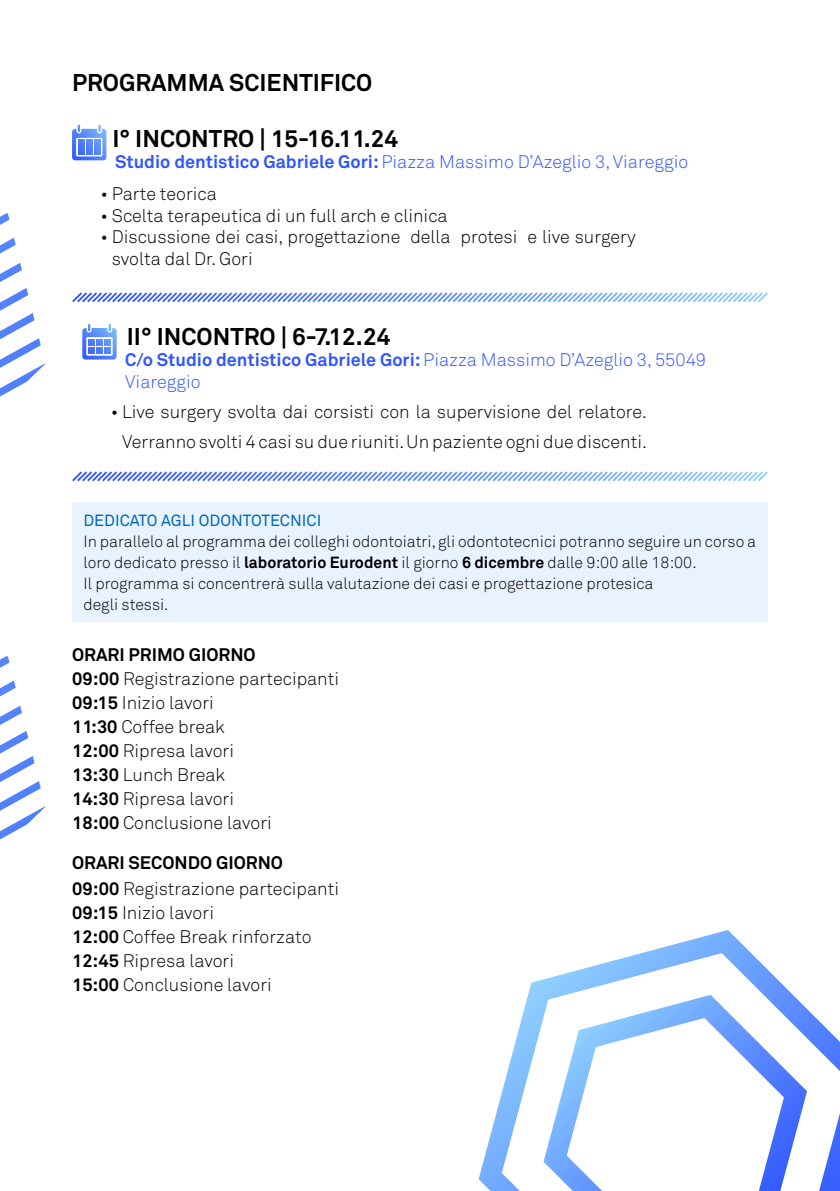
<style>
.page{position:relative;width:840px;height:1191px;background:#fff}
.page>*{position:absolute;margin:0;border:0;box-sizing:border-box;transform-origin:0 0}
.t1{font:700 24px "Akkurat Pro";color:#000}
.t2{font:18px/24px "Akkurat Light Pro";color:#000}
.t3{font:18px "Akkurat Light Pro";color:#3055ff}
.t4{font:700 18px "Akkurat Pro";color:#3055ff}
.t5{font:700 18px "Akkurat Pro";color:#000}
.t6{font:16px/21px "Akkurat Light Pro";color:#000}
.t7{font:16px "Akkurat Pro";color:#0069b4}
.s1{font-family:"Akkurat Pro";font-weight:700}
.s2{font-family:"Akkurat Light Pro";font-weight:400}
</style>
<div class="page">
<svg style="left:0;top:213px;width:45px;height:184px"></svg>
<svg style="left:0;top:656px;width:45px;height:184px"></svg>
<svg style="left:478px;top:930px;width:361px;height:261px"></svg>
<svg style="left:525px;top:983px;width:293px;height:208px"></svg>
<svg style="left:72px;top:125px;width:34px;height:35px"></svg>
<svg style="left:72px;top:292px;width:696px;height:11px"></svg>
<svg style="left:72px;top:471px;width:696px;height:11px"></svg>
<svg style="left:82px;top:324px;width:35px;height:35px"></svg>
<div style="left:72px;top:502px;width:695px;height:119px;background:#e9f3ff"></div>
<h1 class="t1" style="left:72px;top:67px;width:302px">PROGRAMMA SCIENTIFICO</h1>
<h1 class="t1" style="left:112px;top:124px;width:287px">I° INCONTRO | 15-16.11.24</h1>
<p class="t3" style="left:115px;top:151px;width:574px"><span class="s1">Studio dentistico Gabriele Gori:</span> Piazza Massimo D’Azeglio 3, Viareggio</p>
<p class="t2" style="left:100px;top:182px;width:118px">• Parte teorica</p>
<p class="t2" style="left:100px;top:203px;width:348px">• Scelta terapeutica di un full arch e clinica</p>
<p class="t2" style="left:112px;top:226px;width:525px;line-height:21.6px;text-indent:-11px">• Discussione dei casi, progettazione della protesi e live surgery svolta dal Dr. Gori</p>
<h1 class="t1" style="left:127px;top:322px;width:265px">II° INCONTRO | 6-7.12.24</h1>
<p class="t4" style="left:125px;top:348px;width:582px">C/o Studio dentistico Gabriele Gori: <span class="s2">Piazza Massimo D’Azeglio 3, 55049</span></p>
<p class="t3" style="left:125px;top:371px;width:77px">Viareggio</p>
<p class="t2" style="left:111px;top:397px;width:537px;line-height:30px;text-align:right">• Live surgery svolta dai corsisti con la supervisione del relatore.<br>Verranno svolti 4 casi su due riuniti. Un paziente ogni due discenti.</p>
<p class="t7" style="left:83px;top:511px;width:239px">DEDICATO AGLI ODONTOTECNICI</p>
<p class="t6" style="left:83px;top:531px;width:674px">In parallelo al programma dei colleghi odontoiatri, gli odontotecnici potranno seguire un corso a loro dedicato presso il <span class="s1">laboratorio Eurodent</span> il giorno <span class="s1">6 dicembre</span> dalle 9:00 alle 18:00.<br>Il programma si concentrerà sulla valutazione dei casi e progettazione protesica<br>degli stessi.</p>
<p class="t5" style="left:72px;top:643px;width:185px">ORARI PRIMO GIORNO</p>
<p class="t2" style="left:72px;top:667px;width:268px"><span class="s1">09:00</span> Registrazione partecipanti<br><span class="s1">09:15</span> Inizio lavori<br><span class="s1">11:30</span> Coffee break<br><span class="s1">12:00</span> Ripresa lavori<br><span class="s1">13:30</span> Lunch Break<br><span class="s1">14:30</span> Ripresa lavori<br><span class="s1">18:00</span> Conclusione lavori</p>
<p class="t5" style="left:72px;top:851px;width:212px">ORARI SECONDO GIORNO</p>
<p class="t2" style="left:72px;top:877px;width:268px"><span class="s1">09:00</span> Registrazione partecipanti<br><span class="s1">09:15</span> Inizio lavori<br><span class="s1">12:00</span> Coffee Break rinforzato<br><span class="s1">12:45</span> Ripresa lavori<br><span class="s1">15:00</span> Conclusione lavori</p>
</div>
